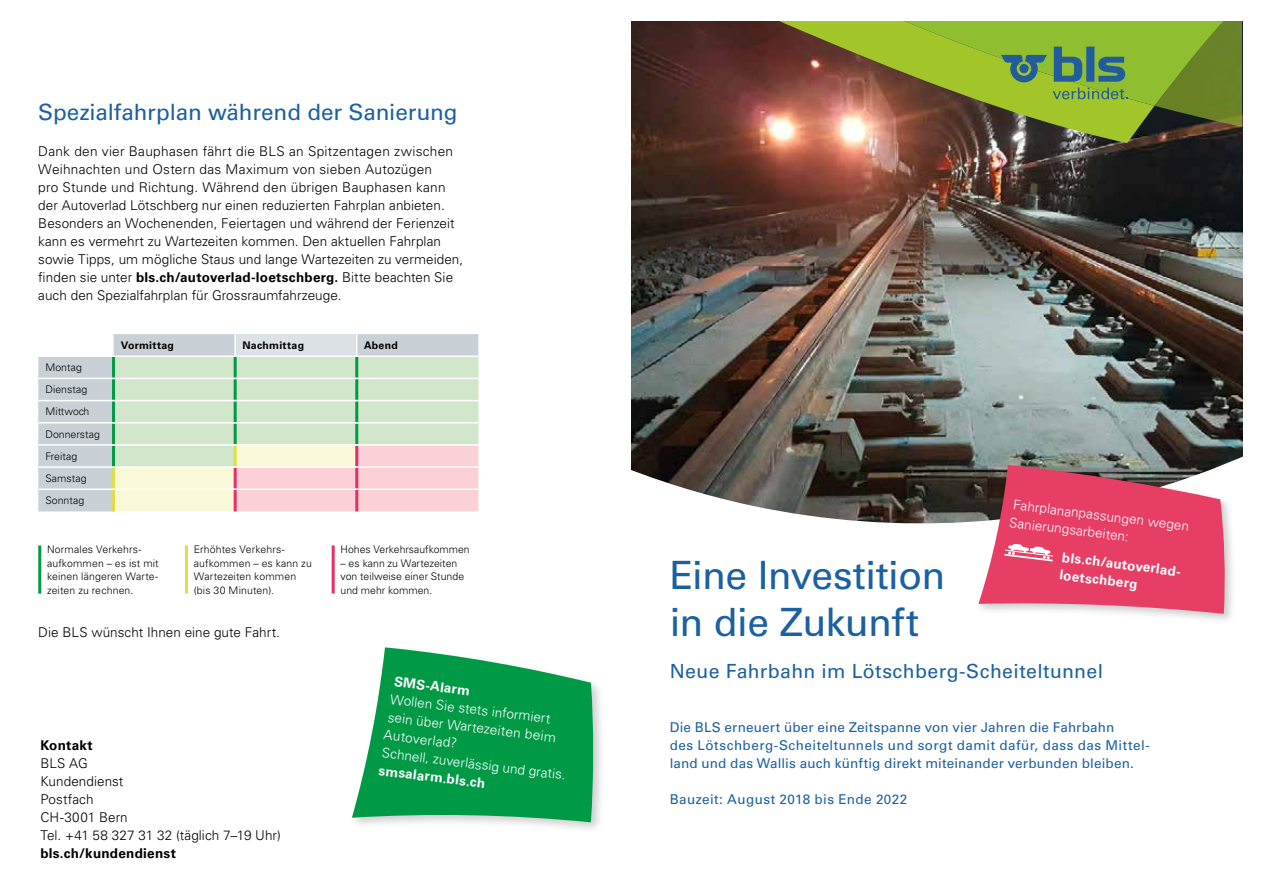
<style>
.page{position:relative;width:1263px;height:893px;background:#fff}
.page>*{position:absolute;margin:0;border:0;box-sizing:border-box;transform-origin:0 0}
.t1{font:39px/46.8px "Univers LT Std";letter-spacing:-.015em;color:#1b60a0}
.t2{font:22.5px "Univers LT Std";letter-spacing:-.005em;color:#1b60a0}
.t3{font:19.5px "Univers LT Std";letter-spacing:.02em;color:#1b60a0}
.t4{font:300 13.5px/18px "Univers LT Std";letter-spacing:.005em;color:#000}
.t5{font:13.5px/18px "Univers LT Std";letter-spacing:.015em;color:#1b60a0}
.t6{font:300 13.5px/18px "Univers LT Std";color:#fff}
.t7{font:700 13.5px/18px "Univers LT Std";color:#fff}
.t8{font:700 13.5px "Univers LT Std";letter-spacing:.02em;color:#000}
.t9{font:300 10.5px/13.5px "Univers LT Std";letter-spacing:.005em;color:#000}
.t10{font:700 10.5px "Univers LT Std";letter-spacing:.025em;color:#000}
.s1{font-weight:700}
</style>
<div class="page">
<img style="left:631px;top:21px;width:611px;height:263px">
<div style="left:349px;top:644px;width:257px;height:190px;background:#000;opacity:.2"></div>
<svg style="left:352px;top:647px;width:242px;height:175px"></svg>
<img style="left:631px;top:284px;width:612px;height:240px">
<div style="left:975px;top:462px;width:261px;height:163px;background:#000;opacity:.2"></div>
<svg style="left:978px;top:465px;width:248px;height:149px;background:#d95775"></svg>
<svg style="left:38px;top:334px;width:76px;height:177px;background:#d0d7dc"></svg>
<hr style="left:112px;top:357px;width:3px;height:21px;background:#009946">
<hr style="left:112px;top:379px;width:3px;height:21px;background:#009946">
<hr style="left:112px;top:401px;width:3px;height:21px;background:#009946">
<hr style="left:112px;top:423px;width:3px;height:21px;background:#009946">
<hr style="left:112px;top:446px;width:3px;height:20px;background:#009946">
<hr style="left:112px;top:468px;width:3px;height:20px;background:#ddde48">
<hr style="left:112px;top:490px;width:3px;height:21px;background:#ddde48">
<hr style="left:38px;top:378px;width:76px;height:1px;background:#fff">
<hr style="left:38px;top:400px;width:76px;height:1px;background:#fff">
<hr style="left:38px;top:422px;width:76px;height:1px;background:#fff">
<hr style="left:38px;top:444px;width:76px;height:2px;background:#fff">
<hr style="left:38px;top:466px;width:76px;height:2px;background:#fff">
<hr style="left:38px;top:488px;width:76px;height:2px;background:#fff">
<svg style="left:114px;top:334px;width:364px;height:177px;background:#dee1d1"></svg>
<hr style="left:114px;top:355px;width:121px;height:2px;background:#fff">
<hr style="left:235px;top:355px;width:122px;height:2px;background:#fff">
<hr style="left:357px;top:355px;width:121px;height:2px;background:#fff">
<hr style="left:38px;top:355px;width:76px;height:2px;background:#fff">
<hr style="left:38px;top:545px;width:3px;height:49px;background:#009946">
<hr style="left:185px;top:545px;width:3px;height:49px;background:#ddde48">
<hr style="left:332px;top:545px;width:3px;height:49px;background:#e82d6d">
<img style="left:726px;top:21px;width:428px;height:122px">
<svg style="left:847px;top:21px;width:395px;height:111px;background:#829737"></svg>
<h2 class="t2" style="left:38px;top:99px;width:421px">Spezialfahrplan während der Sanierung</h2>
<p class="t4" style="left:38px;top:142px;width:426px">Dank den vier Bauphasen fährt die BLS an Spitzentagen zwischen Weihnachten und Ostern das Maximum von sieben Autozügen<br>pro Stunde und Richtung. Während den übrigen Bauphasen kann der Autoverlad Lötschberg nur einen reduzierten Fahrplan anbieten.<br>Besonders an Wochenenden, Feiertagen und während der Ferienzeit kann es vermehrt zu Wartezeiten kommen. Den aktuellen Fahrplan sowie Tipps, um mögliche Staus und lange Wartezeiten zu vermeiden, finden sie unter <span class="s1">bls.ch/autoverlad-loetschberg.</span> Bitte beachten Sie auch den Spezialfahrplan für Grossraumfahrzeuge.</p>
<p class="t10" style="left:121px;top:339px;width:55px">Vormittag</p>
<p class="t10" style="left:242px;top:339px;width:63px">Nachmittag</p>
<p class="t10" style="left:364px;top:339px;width:35px">Abend</p>
<p class="t9" style="left:46px;top:356px;width:56px;line-height:22.2px">Montag<br>Dienstag<br>Mittwoch<br>Donnerstag<br>Freitag<br>Samstag<br>Sonntag</p>
<p class="t9" style="left:47px;top:543px;width:113px">Normales Verkehrs&shy;aufkommen – es ist mit keinen längeren Warte&shy;zeiten zu rechnen.</p>
<p class="t9" style="left:194px;top:543px;width:120px">Erhöhtes Verkehrs&shy;aufkommen – es kann zu<br>Wartezeiten kommen (bis 30 Minuten).</p>
<p class="t9" style="left:340px;top:543px;width:131px">Hohes Verkehrsaufkommen</p>
<p class="t9" style="left:340px;top:556px;width:125px">– es kann zu Wartezeiten von teilweise einer Stunde und mehr kommen.</p>
<p class="t4" style="left:38px;top:624px;width:243px">Die BLS wünscht Ihnen eine gute Fahrt.</p>
<p class="t8" style="left:40px;top:738px;width:54px">Kontakt</p>
<p class="t4" style="left:40px;top:754px;width:242px">BLS AG<br>Kundendienst<br>Postfach<br>CH-3001 Bern<br>Tel. +41 58 327 31 32 (täglich 7–19 Uhr)</p>
<p class="t8" style="left:40px;top:846px;width:137px">bls.ch/kundendienst</p>
<p class="t7" style="left:395px;top:672px;width:78px;rotate:7deg">SMS-Alarm</p>
<p class="t6" style="left:389px;top:690px;width:187px;rotate:7deg">Wollen Sie stets informiert sein über Wartezeiten beim<br>Autoverlad?<br>Schnell, zuverlässig und gratis.</p>
<p class="t7" style="left:380px;top:761px;width:109px;rotate:7deg">smsalarm.bls.ch</p>
<p class="t6" style="left:1012px;top:495px;width:180px;rotate:7deg">Fahrplananpassungen wegen<br>Sanierungsarbeiten:</p>
<p class="t7" style="left:1063px;top:548px;width:124px;rotate:7deg">bls.ch/autoverlad&shy;loetschberg</p>
<h1 class="t1" style="left:670px;top:552px;width:277px">Eine Investition in die Zukunft</h1>
<h3 class="t3" style="left:670px;top:660px;width:435px">Neue Fahrbahn im Lötschberg-Scheiteltunnel</h3>
<p class="t5" style="left:670px;top:719px;width:482px">Die BLS erneuert über eine Zeitspanne von vier Jahren die Fahrbahn<br>des Lötschberg-Scheiteltunnels und sorgt damit dafür, dass das Mittel&shy;land und das Wallis auch künftig direkt miteinander verbunden bleiben.</p>
<p class="t5" style="left:670px;top:791px;width:239px">Bauzeit: August 2018 bis Ende 2022</p>
</div>
